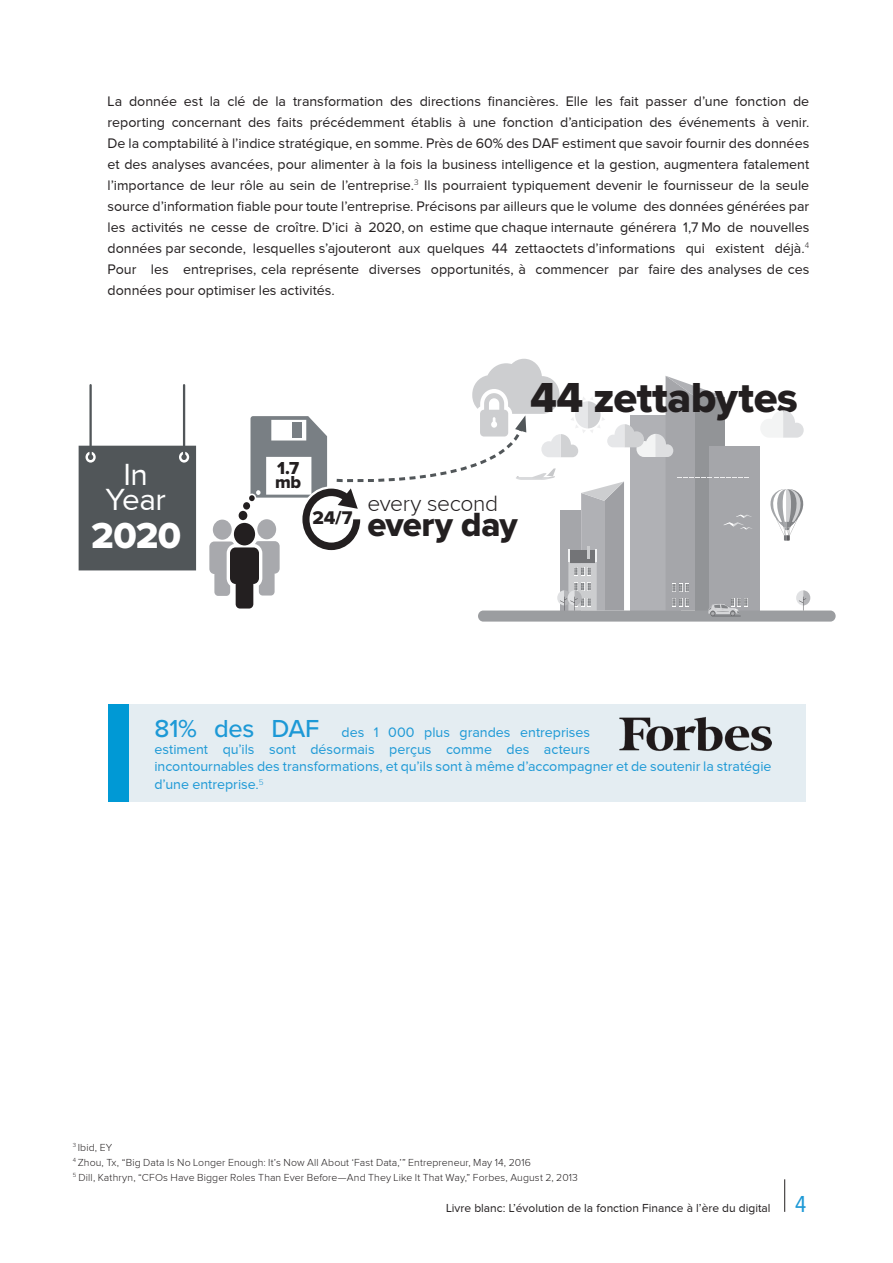
<style>
.page{position:relative;width:893px;height:1263px;background:#fff}
.page>*{position:absolute;margin:0;border:0;box-sizing:border-box;transform-origin:0 0}
.t1{font:43.5px "Proxima Nova Extrabld";letter-spacing:-.015em;color:#231f20}
.t2{font:37.5px "Proxima Nova Extrabld";color:#fff}
.t3{font:34.8px "Proxima Nova Extrabld";letter-spacing:-.02em;color:#231f20}
.t4{font:31.5px "Proxima Nova";letter-spacing:-.02em;color:#fff}
.t5{font:300 22.8px "Proxima Nova";letter-spacing:-.015em;color:#231f20}
.t6{font:19.05px "Proxima Nova Extrabld";color:#231f20}
.t7{font:18px "Proxima Nova Extrabld";color:#231f20}
.Jdx_-_Content{font:14.25px/21px "Proxima Nova";letter-spacing:-.005em;color:#231f20;text-align:justify}
.t8{font:14.25px/17.4px "Proxima Nova";letter-spacing:-.005em;color:#1d99d6}
.t9{font:12px "Proxima Nova";color:#231f20}
.t10{font:300 10.5px/15px "Proxima Nova";letter-spacing:.01em;color:#231f20}
.s1{font-weight:500;font-size:25.5px}
.s2{font-family:"Proxima Nova Cond";font-size:24px;color:#1d99d6}
</style>
<div class="page">
<hr style="left:784px;top:1179px;width:1px;height:33px;background:#231f20">
<div style="left:108px;top:704px;width:22px;height:98px;background:#0099d5"></div>
<div style="left:130px;top:704px;width:676px;height:98px;background:#e4edf2"></div>
<img style="left:619px;top:716px;width:152px;height:35px">
<svg style="left:79px;top:384px;width:117px;height:186px"></svg>
<div style="left:709px;top:446px;width:51px;height:164px;background:#a5a6aa"></div>
<div style="left:478px;top:610px;width:358px;height:12px;background:#9b9da0;border-radius:5px"></div>
<svg style="left:796px;top:590px;width:14px;height:20px"></svg>
<hr style="left:712px;top:615px;width:29px;height:2px;background:#7f8184">
<svg style="left:770px;top:489px;width:34px;height:52px"></svg>
<svg style="left:761px;top:410px;width:43px;height:28px"></svg>
<svg style="left:209px;top:359px;width:543px;height:257px"></svg>
<p class="Jdx_-_Content" style="left:108px;top:91px;width:703px">La donnée est la clé de la transformation des directions financières. Elle les fait passer d’une fonction de reporting concernant des faits précédemment établis à une fonction d’anticipation des événements à venir.<br>De la comptabilité à l’indice stratégique, en somme. Près de 60% des DAF estiment que savoir fournir des données et des analyses avancées, pour alimenter à la fois la business intelligence et la gestion, augmentera fatalement l’importance de leur rôle au sein de l’entreprise.<sup>3</sup> Ils pourraient typiquement devenir le fournisseur de la seule source d’information fiable pour toute l’entreprise. Précisons par ailleurs que le volume des données générées par les activités ne cesse de croître. D’ici à 2020, on estime que chaque internaute générera 1,7 Mo de nouvelles données par seconde, lesquelles s’ajouteront aux quelques 44 zettaoctets d’informations qui existent déjà.<sup>4<br></sup>Pour les entreprises, cela représente diverses opportunités, à commencer par faire des analyses de ces données pour optimiser les activités.</p>
<p class="t4" style="left:123px;top:457px;width:26px">In</p>
<p class="t4" style="left:106px;top:482px;width:62px">Year</p>
<p class="t2" style="left:91px;top:507px;width:92px">2020</p>
<p class="t1" style="left:530px;top:365px;width:269px">44 zettabytes</p>
<p class="t7" style="left:277px;top:455px;width:24px">1.7</p>
<p class="t7" style="left:275px;top:468px;width:28px">mb</p>
<p class="t6" style="left:312px;top:504px;width:41px">24/7</p>
<p class="t5" style="left:367px;top:490px;width:132px">every second</p>
<p class="t3" style="left:367px;top:499px;width:152px">every day</p>
<p class="t8" style="left:154px;top:723px;width:619px"><span class="s1">81% des DAF</span> des 1 000 plus grandes entreprises<br>estiment qu’ils sont désormais perçus comme des acteurs<br>incontournables des transformations, et qu’ils sont à même d’accompagner et de soutenir la stratégie d’une entreprise.<sup>5</sup></p>
<p class="t10" style="left:73px;top:1140px;width:506px"><sup>3</sup> Ibid, EY<br><sup>4</sup> Zhou, Tx, “Big Data Is No Longer Enough: It’s Now All About ‘Fast Data,’” Entrepreneur, May 14, 2016<br><sup>5</sup> Dill, Kathryn, “CFOs Have Bigger Roles Than Ever Before—And They Like It That Way,” Forbes, August 2, 2013</p>
<p class="t9" style="left:446px;top:1201px;width:362px">Livre blanc: L’évolution de la fonction Finance à l’ère du digital <span class="s2">4</span></p>
</div>
